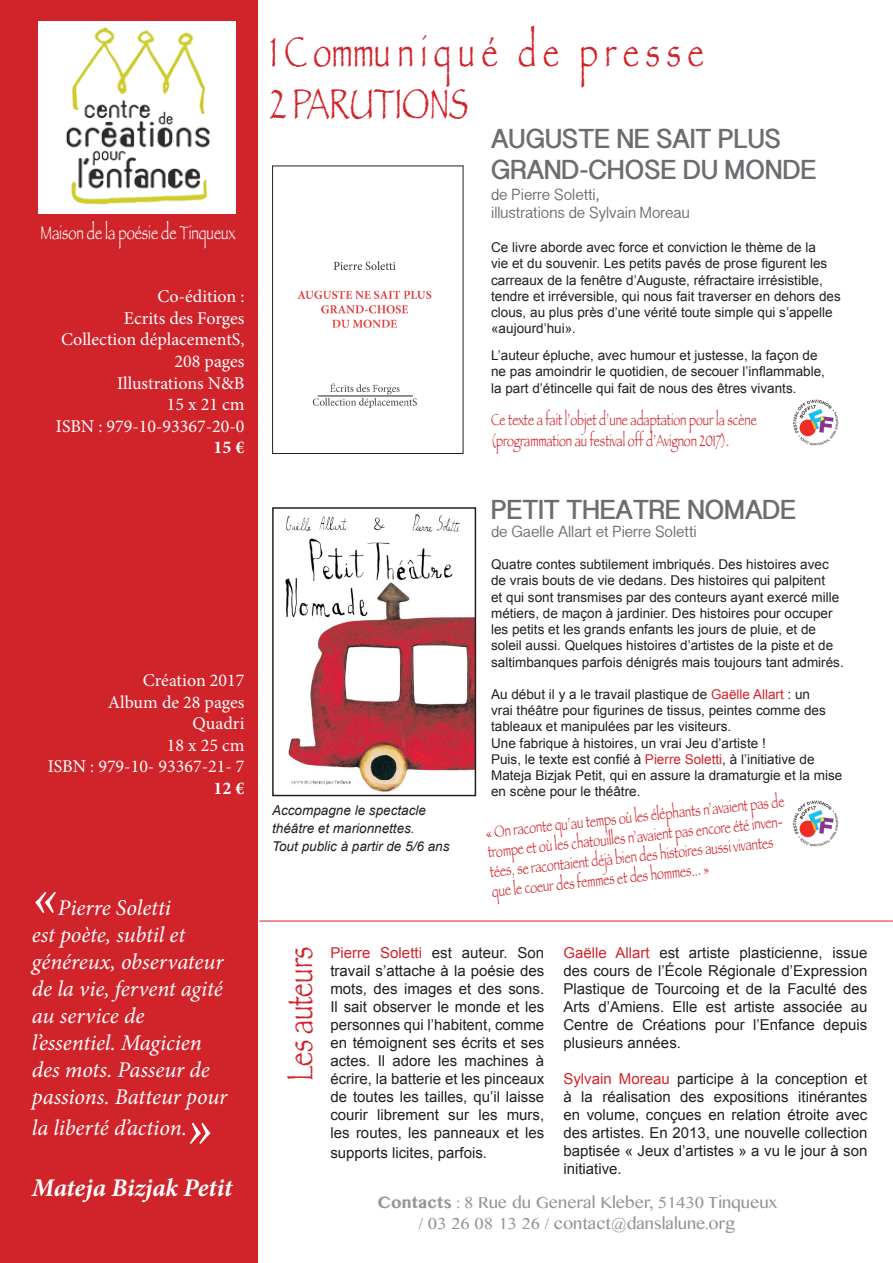
<style>
.page{position:relative;width:893px;height:1263px;background:#fff}
.page>*{position:absolute;margin:0;border:0;box-sizing:border-box;transform-origin:0 0}
.t1{font:italic 58.5px "Minion Pro";color:#fff}
.t2{font:condensed 43.5px/52.2px "Papyrus";color:#d1232a}
.t3{font:condensed 37.5px "Papyrus";color:#d1232a}
.t4{font:700 25.5px/30.6px "Kannada Sangam MN";color:#6c6d70}
.t5{font:italic 700 25.5px "Minion Pro";letter-spacing:-.005em;color:#fff}
.t6{font:italic 22.5px/27px "Minion Pro";letter-spacing:-.005em;color:#fff}
.t7{font:condensed 19.5px "Papyrus";color:#fff}
.t8{font:18px/21.6px "Minion Pro";color:#fff;text-align:right}
.t9{font:18px/21.6px "Kannada MN";color:#939598;text-align:center}
.t10{font:700 18px "Minion Pro";color:#fff}
.t11{font:condensed 16.5px/19.8px "Papyrus";color:#d1232a}
.t12{font:15px/18px "Arial";color:#231f20;text-align:justify}
.t13{font:15px/18px "Kannada Sangam MN";color:#6c6d70}
.t14{font:13.5px/16.2px "Arial";color:#231f20}
.t15{font:italic 13.5px/18px "Arial";color:#231f20}
.s1{color:#d1232a}
.s2{font-weight:700}
</style>
<div class="page">
<div style="left:0;top:0;width:257px;height:1263px;background:#d1232a"></div>
<img style="left:38px;top:21px;width:198px;height:193px">
<img style="left:297px;top:261px;width:135px;height:147px">
<div style="left:272px;top:165px;width:191px;height:289px;border:1px solid #231f20"></div>
<img style="left:793px;top:399px;width:46px;height:47px">
<img style="left:285px;top:514px;width:188px;height:278px">
<div style="left:272px;top:507px;width:204px;height:289px;border:2px solid #231f20"></div>
<img style="left:793px;top:800px;width:46px;height:46px">
<hr style="left:259px;top:921px;width:634px;height:1px;background:#d1232a">
<h3 class="t7" style="left:40px;top:221px;width:197px">Maison de la poésie de Tinqueux</h3>
<h3 class="t8" style="left:56px;top:286px;width:190px">Co-édition :<br>Ecrits des Forges<br>Collection déplacementS,<br>208 pages<br>Illustrations N&amp;B<br>15 x 21 cm<br>ISBN : 979-10-93367-20-0</h3>
<h3 class="t10" style="left:214px;top:435px;width:32px">15 €</h3>
<h3 class="t8" style="left:48px;top:669px;width:198px">Création 2017<br>Album de 28 pages<br>Quadri<br>18 x 25 cm<br>ISBN : 979-10- 93367-21- 7</h3>
<h3 class="t10" style="left:214px;top:776px;width:32px">12 €</h3>
<h1 class="t1" style="left:32px;top:857px;width:28px">«</h1>
<h3 class="t6" style="left:32px;top:895px;width:197px;text-indent:26px">Pierre Soletti<br>est poète, subtil et généreux, observateur de la vie, fervent agité au service de l’essentiel. Magicien des mots. Passeur de passions. Batteur pour</h3>
<h3 class="t6" style="left:32px;top:1114px;width:157px">la liberté d’action.</h3>
<h1 class="t1" style="left:186px;top:1088px;width:28px">»</h1>
<h3 class="t5" style="left:32px;top:1170px;width:202px">Mateja Bizjak Petit</h3>
<h2 class="t2" style="left:270px;top:25px;width:435px">1 C ommu n i q u é d e p r e s s e<br>2 PARUTIONS</h2>
<h3 class="t4" style="left:491px;top:124px;width:327px">AUGUSTE NE SAIT PLUS<br>GRAND-CHOSE DU MONDE</h3>
<p class="t13" style="left:491px;top:186px;width:200px">de Pierre Soletti,<br>illustrations de Sylvain Moreau</p>
<p class="t14" style="left:491px;top:239px;width:351px">Ce livre aborde avec force et conviction le thème de la<br>vie et du souvenir. Les petits pavés de prose figurent les carreaux de la fenêtre d’Auguste, réfractaire irrésistible, tendre et irréversible, qui nous fait traverser en dehors des clous, au plus près d’une vérité toute simple qui s’appelle «aujourd’hui».</p>
<p class="t14" style="left:491px;top:347px;width:335px">L’auteur épluche, avec humour et justesse, la façon de ne pas amoindrir le quotidien, de secouer l’inflammable, la part d’étincelle qui fait de nous des êtres vivants.</p>
<p class="t15" style="left:272px;top:801px;width:179px">Accompagne le spectacle théâtre et marionnettes.<br>Tout public à partir de 5/6 ans</p>
<p class="t11" style="left:491px;top:408px;width:267px;line-height:21.6px">Ce texte a fait l’objet d’une adaptation pour la scène (programmation au festival off d’Avignon 2017).</p>
<h3 class="t4" style="left:491px;top:495px;width:307px">PETIT THÉEATRE NOMADE</h3>
<p class="t13" style="left:491px;top:523px;width:207px">de Gaeëlle Allart et Pierre Soletti</p>
<p class="t14" style="left:491px;top:557px;width:354px">Quatre contes subtilement imbriqués. Des histoires avec de vrais bouts de vie dedans. Des histoires qui palpitent<br>et qui sont transmises par des conteurs ayant exercé mille métiers, de maçon à jardinier. Des histoires pour occuper les petits et les grands enfants les jours de pluie, et de soleil aussi. Quelques histoires d’artistes de la piste et de saltimbanques parfois dénigrés mais toujours tant admirés.</p>
<p class="t14" style="left:491px;top:686px;width:353px">Au début il y a le travail plastique de <span class="s1">Gaëlle Allart</span> : un<br>vrai théâtre pour figurines de tissus, peintes comme des tableaux et manipulées par les visiteurs.<br>Une fabrique à histoires, un vrai Jeu d’artiste !<br>Puis, le texte est confié à <span class="s1">Pierre Soletti</span>, à l’initiative de Mateja Bizjak Petit, qui en assure la dramaturgie et la mise en scène pour le théâtre.</p>
<p class="t11" style="left:485px;top:822px;width:302px;rotate:-6deg">« On raconte qu’au temps où les éléphants n’avaient pas de trompe et où les chatouilles n’avaient pas encore été inven&shy;tées, se racontaient déjà bien des histoires aussi vivantes que le coeur des femmes et des hommes... »</p>
<h3 class="t3" style="left:277px;top:1081px;width:136px;rotate:-90deg">Les auteurs</h3>
<p class="t12" style="left:330px;top:944px;width:215px"><span class="s1">Pierre Soletti</span> est auteur. Son travail s’attache à la poésie des mots, des images et des sons.<br>Il sait observer le monde et les personnes qui l’habitent, comme en témoignent ses écrits et ses actes. Il adore les machines à écrire, la batterie et les pinceaux de toutes les tailles, qu’il laisse courir librement sur les murs, les routes, les panneaux et les</p>
<p class="t12" style="left:330px;top:1144px;width:158px">supports licites, parfois.</p>
<p class="t12" style="left:563px;top:944px;width:306px"><span class="s1">Gaëlle Allart</span> est artiste plasticienne, issue des cours de l’École Régionale d’Expression Plastique de Tourcoing et de la Faculté des Arts d’Amiens. Elle est artiste associée au Centre de Créations pour l’Enfance depuis plusieurs années.</p>
<p class="t12" style="left:563px;top:1070px;width:306px"><span class="s1">Sylvain Moreau</span> participe à la conception et à la réalisation des expositions itinérantes en volume, conçues en relation étroite avec des artistes. En 2013, une nouvelle collection baptisée « Jeux d’artistes » a vu le jour à son initiative.</p>
<h3 class="t9" style="left:377px;top:1191px;width:401px"><span class="s2">Contacts</span> : 8 Rue du General Kleber, 51430 Tinqueux / 03 26 08 13 26 / contact@danslalune.org</h3>
</div>
